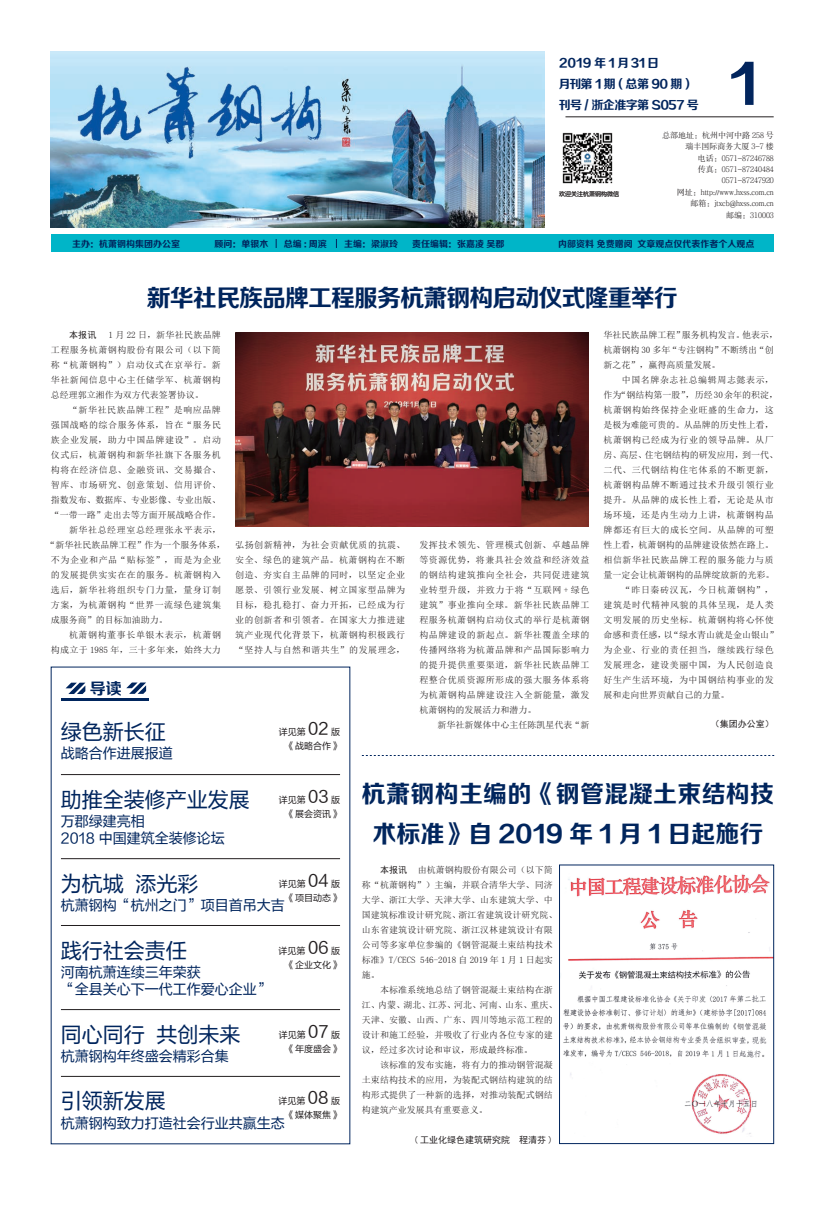
<style>
.page{position:relative;width:825px;height:1208px;background:#fff}
.page>*{position:absolute;margin:0;border:0;box-sizing:border-box;transform-origin:0 0}
.t1{font:53.2px "FZZCHJW GB1 0";color:#02255d}
.t2{font:24px/40px "FZZCHJW GB1 0";letter-spacing:.01em;color:#00255d;text-align:center}
.t3{font:24px "FZZCHJW GB1 0";letter-spacing:-.04em;color:#00255d}
.t4{font:21px "FZLTHJW GB1 0";color:#00255d}
.t5{font:16px "FZZCHJW GB1 0";color:#00255d}
.t6{font:14px/17px "FZLTHJW GB1 0";color:#00255d}
.t7{font:12px/21px "FZZCHJW GB1 0";letter-spacing:-.04em;color:#02255d}
.t8{font:9px/15px "Sim Sun";letter-spacing:.055em;color:#231f20;text-align:justify}
.t9{font:9px/15px "Sim Sun";color:#231f20}
.t10{font:9px/15px "Sim Sun";letter-spacing:.01em;color:#231f20}
.t11{font:9px/14px "FZLTHJW GB1 0";color:#231f20;text-align:right}
.t12{font:9px "FZZCHJW GB1 0";color:#00255d}
.t13{font:9px "Sim Hei";color:#231f20}
.t14{font:9px "Sim Sun";letter-spacing:.03em;color:#231f20}
.t15{font:8px/11.4px "FZSSJW GB1 0";color:#231f20;text-align:right}
.t16{font:6px "FZLTHJW GB1 0";color:#231f20}
.s1{font-size:16px}
.s2{font-family:"Sim Hei"}
</style>
<div class="page">
<img style="left:562px;top:132px;width:51px;height:52px">
<img style="left:51px;top:51px;width:493px;height:176px">
<hr style="left:565px;top:117px;width:209px;height:1px;background:#231f20">
<div style="left:51px;top:235px;width:723px;height:17px;background:#00b5c8"></div>
<hr style="left:61px;top:698px;width:88px;height:3px;background:#00255d">
<svg style="left:66px;top:682px;width:19px;height:12px"></svg>
<svg style="left:126px;top:682px;width:20px;height:12px"></svg>
<hr style="left:61px;top:1076px;width:279px;height:1px;background:#231f20">
<hr style="left:61px;top:925px;width:279px;height:1px;background:#231f20">
<hr style="left:61px;top:774px;width:279px;height:1px;background:#231f20">
<hr style="left:61px;top:1009px;width:279px;height:1px;background:#231f20">
<hr style="left:61px;top:858px;width:279px;height:1px;background:#231f20">
<svg style="left:362px;top:755px;width:412px;height:1px"></svg>
<img style="left:235px;top:332px;width:353px;height:194px">
<img style="left:563px;top:874px;width:209px;height:260px">
<div style="left:559px;top:864px;width:215px;height:280px;border:1px solid #00255d"></div>
<h3 class="t7" style="left:558px;top:53px;width:142px">2019年1月31日<br>月刊第1期 (总第90期)刊号 / 浙企准字第 S057 号</h3>
<h1 class="t1" style="left:729px;top:56px;width:31px">1</h1>
<p class="t15" style="left:662px;top:130px;width:113px">总部地址：杭州中河中路 258 号瑞丰国际商务大厦 3-7 楼<br>电话：0571-87246788<br>传真：0571-87240484<br>0571-87247920<br>网址：http://www.hxss.com.cn<br>邮箱：jtxcb@hxss.com.cn<br>邮编：310003</p>
<p class="t16" style="left:559px;top:191px;width:61px">欢迎关注杭萧钢构微信</p>
<p class="t12" style="left:72px;top:239px;width:109px">主办：杭萧钢构集团办公室</p>
<p class="t12" style="left:215px;top:239px;width:55px">顾问：单银木</p>
<p class="t12" style="left:284px;top:239px;width:45px">总编 : 周滨</p>
<p class="t12" style="left:344px;top:239px;width:55px">主编：梁淑玲</p>
<p class="t12" style="left:412px;top:239px;width:94px">责任编辑：张嘉凌 吴郡</p>
<p class="t12" style="left:558px;top:239px;width:198px">内部资料 免费赠阅 文章观点仅代表作者个人观点</p>
<h2 class="t3" style="left:147px;top:286px;width:532px">新华社民族品牌工程服务杭萧钢构启动仪式隆重举行</h2>
<p class="t8" style="left:51px;top:327px;width:172px;text-indent:58px">1 月 22 日，新华社民族品牌工程服务杭萧钢构股份有限公司（以下简称“杭萧钢构”）启动仪式在京举行。新华社新闻信息中心主任储学军、杭萧钢构总经理郭立湘作为双方代表签署协议。</p>
<p class="t8" style="left:69px;top:402px;width:153px">“新华社民族品牌工程”是响应品牌</p>
<p class="t8" style="left:51px;top:417px;width:172px">强国战略的综合服务体系，旨在“服务民</p>
<p class="t8" style="left:51px;top:432px;width:172px">族企业发展，助力中国品牌建设”。启动</p>
<p class="t8" style="left:51px;top:447px;width:172px">仪式后，杭萧钢构和新华社旗下各服务机</p>
<p class="t8" style="left:51px;top:462px;width:172px">构将在经济信息、金融资讯、交易撮合、</p>
<p class="t8" style="left:51px;top:477px;width:172px">智库、市场研究、创意策划、信用评价、</p>
<p class="t9" style="left:51px;top:492px;width:172px">指数发布、数据库、专业影像、专业出版、</p>
<p class="t9" style="left:51px;top:507px;width:172px">“一带一路”走出去等方面开展战略合作。</p>
<p class="t8" style="left:69px;top:522px;width:153px">新华社总经理室总经理张永平表示，</p>
<p class="t9" style="left:46px;top:537px;width:181px">“新华社民族品牌工程”作为一个服务体系，</p>
<p class="t8" style="left:51px;top:552px;width:172px">不为企业和产品“贴标签”，而是为企业</p>
<p class="t8" style="left:51px;top:567px;width:172px">的发展提供实实在在的服务。杭萧钢构入</p>
<p class="t8" style="left:51px;top:582px;width:172px">选后，新华社将组织专门力量，量身订制</p>
<p class="t8" style="left:51px;top:597px;width:172px">方案，为杭萧钢构“世界一流绿色建筑集</p>
<p class="t9" style="left:51px;top:612px;width:118px">成服务商”的目标加油助力。</p>
<p class="t8" style="left:69px;top:627px;width:153px">杭萧钢构董事长单银木表示，杭萧钢</p>
<p class="t14" style="left:51px;top:645px;width:172px">构成立于 1985 年，三十多年来，始终大力</p>
<p class="t13" style="left:69px;top:330px;width:29px">本报讯</p>
<p class="t9" style="left:604px;top:327px;width:176px">华社民族品牌工程”服务机构发言。他表示，杭萧钢构 30 多年“专注钢构”不断绣出“创新之花”，赢得高质量发展。</p>
<p class="t8" style="left:622px;top:372px;width:153px">中国名牌杂志社总编辑周志懿表示，</p>
<p class="t9" style="left:604px;top:387px;width:176px">作为“钢结构第一股”，历经 30余年的积淀，</p>
<p class="t8" style="left:604px;top:402px;width:172px">杭萧钢构始终保持企业旺盛的生命力，这</p>
<p class="t9" style="left:604px;top:417px;width:172px">是极为难能可贵的。从品牌的历史性上看，</p>
<p class="t8" style="left:604px;top:432px;width:172px">杭萧钢构已经成为行业的领导品牌。从厂</p>
<p class="t9" style="left:604px;top:447px;width:176px">房、高层、住宅钢结构的研发应用，到一代、</p>
<p class="t8" style="left:604px;top:462px;width:172px">二代、三代钢结构住宅体系的不断更新，</p>
<p class="t8" style="left:604px;top:477px;width:172px">杭萧钢构品牌不断通过技术升级引领行业</p>
<p class="t8" style="left:604px;top:492px;width:172px">提升。从品牌的成长性上看，无论是从市</p>
<p class="t8" style="left:604px;top:507px;width:172px">场环境，还是内生动力上讲，杭萧钢构品</p>
<p class="t8" style="left:604px;top:522px;width:172px">牌都还有巨大的成长空间。从品牌的可塑</p>
<p class="t9" style="left:604px;top:537px;width:172px">性上看，杭萧钢构的品牌建设依然在路上。</p>
<p class="t8" style="left:604px;top:552px;width:172px">相信新华社民族品牌工程的服务能力与质</p>
<p class="t9" style="left:604px;top:567px;width:172px">量一定会让杭萧钢构的品牌绽放新的光彩。</p>
<p class="t8" style="left:622px;top:582px;width:153px">“昨日秦砖汉瓦，今日杭萧钢构”，</p>
<p class="t8" style="left:604px;top:597px;width:172px">建筑是时代精神风貌的具体呈现，是人类</p>
<p class="t8" style="left:604px;top:612px;width:172px">文明发展的历史坐标。杭萧钢构将心怀使</p>
<p class="t9" style="left:604px;top:627px;width:176px">命感和责任感，以“绿水青山就是金山银山”</p>
<p class="t8" style="left:604px;top:642px;width:172px">为企业、行业的责任担当，继续践行绿色</p>
<p class="t8" style="left:604px;top:657px;width:172px">发展理念，建设美丽中国，为人民创造良</p>
<p class="t8" style="left:604px;top:672px;width:172px">好生产生活环境，为中国钢结构事业的发</p>
<p class="t9" style="left:604px;top:687px;width:127px">展和走向世界贡献自己的力量。</p>
<p class="t13" style="left:711px;top:719px;width:64px">（集团办公室）</p>
<p class="t8" style="left:235px;top:537px;width:172px">弘扬创新精神，为社会贡献优质的抗震、安全、绿色的建筑产品。杭萧钢构在不断创造、夯实自主品牌的同时，以坚定企业愿景、引领行业发展、树立国家型品牌为目标，稳扎稳打、奋力开拓，已经成为行业的创新者和引领者。在国家大力推进建筑产业现代化背景下，杭萧钢构积极践行“坚持人与自然和谐共生”的发展理念，</p>
<p class="t8" style="left:419px;top:537px;width:172px">发挥技术领先、管理模式创新、卓越品牌等资源优势，将兼具社会效益和经济效益的钢结构建筑推向全社会，共同促进建筑业转型升级，并致力于将“互联网 + 绿色建筑”事业推向全球。新华社民族品牌工程服务杭萧钢构启动仪式的举行是杭萧钢构品牌建设的新起点。新华社覆盖全球的传播网络将为杭萧品牌和产品国际影响力的提升提供重要渠道，新华社民族品牌工程整合优质资源所形成的强大服务体系将为杭萧钢构品牌建设注入全新能量，激发杭萧钢构的发展活力和潜力。</p>
<p class="t9" style="left:437px;top:717px;width:153px">新华社新媒体中心主任陈凯星代表“新</p>
<h3 class="t5" style="left:90px;top:680px;width:33px">导读</h3>
<h3 class="t4" style="left:61px;top:720px;width:107px">绿色新长征</h3>
<h3 class="t6" style="left:61px;top:745px;width:114px">战略合作进展报道</h3>
<p class="t11" style="left:279px;top:725px;width:63px">详见第 <span class="s1">02</span> 版《战略合作》</p>
<p class="t11" style="left:279px;top:793px;width:63px">详见第 <span class="s1">03</span> 版</p>
<h2 class="t2" style="left:362px;top:775px;width:414px">杭萧钢构主编的《钢管混凝土束结构技术标准》自 2019 年 1 月 1 日起施行</h2>
<p class="t10" style="left:362px;top:862px;width:197px;text-indent:18px"><span class="s2">本报讯</span> 由杭萧钢构股份有限公司（以下简称“杭萧钢构”）主编，并联合清华大学、同济大学、浙江大学、天津大学、山东建筑大学、中国建筑标准设计研究院、浙江省建筑设计研究院、山东省建筑设计研究院、浙江汉林建筑设计有限公司等多家单位参编的《钢管混凝土束结构技术标准》T/CECS 546-2018 自 2019 年 1 月 1 日起实施。</p>
<p class="t10" style="left:362px;top:982px;width:197px;text-indent:18px">本标准系统地总结了钢管混凝土束结构在浙江、内蒙、湖北、江苏、河北、河南、山东、重庆、天津、安徽、山西、广东、四川等地示范工程的设计和施工经验，并吸收了行业内各位专家的建议，经过多次讨论和审议，形成最终标准。</p>
<p class="t8" style="left:362px;top:1057px;width:193px;text-indent:18px">该标准的发布实施，将有力的推动钢管混凝土束结构技术的应用，为装配式钢结构建筑的结构形式提供了一种新的选择，对推动装配式钢结构建筑产业发展具有重要意义。</p>
<p class="t13" style="left:413px;top:1135px;width:141px">( 工业化绿色建筑研究院 程清芬 )</p>
<h3 class="t4" style="left:61px;top:788px;width:191px">助推全装修产业发展</h3>
<p class="t11" style="left:286px;top:807px;width:55px">《展会资讯》</p>
<h3 class="t6" style="left:61px;top:813px;width:165px">万郡绿建亮相<br>2018 中国建筑全装修论坛</h3>
<h3 class="t4" style="left:61px;top:872px;width:139px">为杭城 添光彩</h3>
<p class="t11" style="left:279px;top:877px;width:63px">详见第 <span class="s1">04</span> 版</p>
<p class="t11" style="left:286px;top:891px;width:55px">《项目动态》</p>
<h3 class="t6" style="left:61px;top:897px;width:226px">杭萧钢构“杭州之门”项目首吊大吉</h3>
<p class="t11" style="left:279px;top:944px;width:63px">详见第 <span class="s1">06</span> 版</p>
<h3 class="t4" style="left:61px;top:939px;width:128px">践行社会责任</h3>
<p class="t11" style="left:286px;top:958px;width:55px">《企业文化》</p>
<h3 class="t6" style="left:61px;top:964px;width:212px">河南杭萧连续三年荣获<br>“全县关心下一代工作爱心企业”</h3>
<h3 class="t4" style="left:61px;top:1023px;width:181px">同心同行 共创未来</h3>
<p class="t11" style="left:279px;top:1028px;width:63px">详见第 <span class="s1">07</span> 版</p>
<p class="t11" style="left:286px;top:1042px;width:55px">《年度盛会》</p>
<h3 class="t6" style="left:61px;top:1048px;width:170px">杭萧钢构年终盛会精彩合集</h3>
<h3 class="t4" style="left:61px;top:1088px;width:107px">引领新发展</h3>
<h3 class="t6" style="left:61px;top:1114px;width:226px">杭萧钢构致力打造社会行业共赢生态</h3>
<p class="t11" style="left:278px;top:1094px;width:63px">详见第 <span class="s1">08</span> 版《媒体聚焦》</p>
</div>
